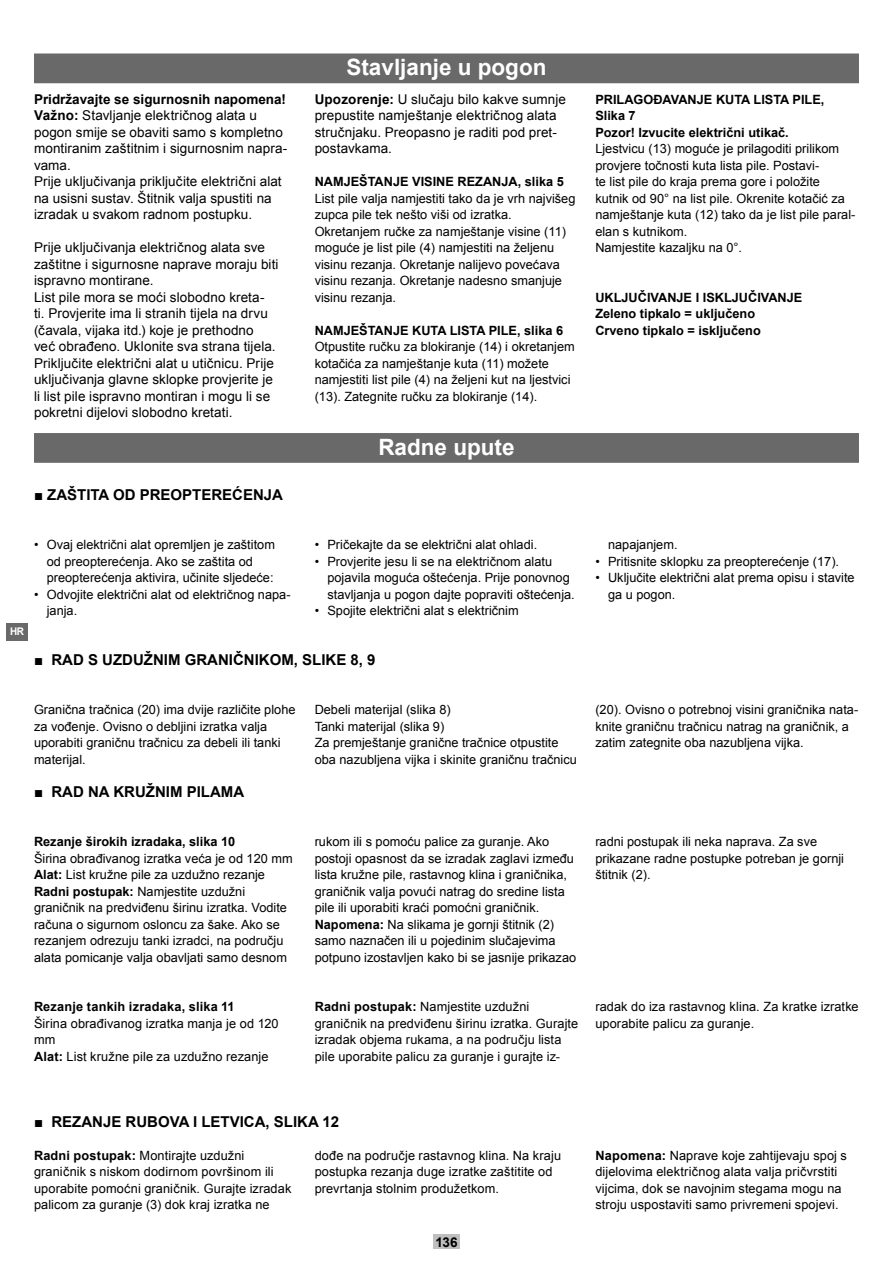
<style>
.page{position:relative;width:893px;height:1263px;background:#fff}
.page>*{position:absolute;margin:0;border:0;box-sizing:border-box;transform-origin:0 0}
.t1{font:700 22.5px "Arial";color:#fff}
.t2{font:700 15px "Arial";color:#000}
.t3{font:13.5px/16.5px "Arial";letter-spacing:.005em;color:#000}
.t4{font:700 13.5px "Arial";color:#000}
.t5{font:12.75px/16.5px "Arial";color:#000}
.t6{font:700 12.75px/16.5px "Arial";color:#000}
.t7{font:700 10.5px "Arial";color:#fff;scale:.95 1}
.s1{font-weight:700}
</style>
<div class="page">
<div style="left:34px;top:53px;width:825px;height:30px;background:#696969"></div>
<div style="left:34px;top:433px;width:825px;height:30px;background:#696969"></div>
<div style="left:6px;top:623px;width:22px;height:17px;background:#696969"></div>
<div style="left:433px;top:1234px;width:27px;height:15px;background:#bfbfbf"></div>
<p class="t3" style="left:34px;top:91px;width:255px"><span class="s1">Pridržavajte se sigurnosnih napomena!<br>Važno:</span> Stavljanje električnog alata u pogon smije se obaviti samo s kompletno montiranim zaštitnim i sigurnosnim napra&shy;vama.<br>Prije uključivanja priključite električni alat na usisni sustav. Štitnik valja spustiti na izradak u svakom radnom postupku.</p>
<p class="t3" style="left:34px;top:239px;width:246px">Prije uključivanja električnog alata sve zaštitne i sigurnosne naprave moraju biti ispravno montirane.<br>List pile mora se moći slobodno kreta&shy;ti. Provjerite ima li stranih tijela na drvu (čavala, vijaka itd.) koje je prethodno<br>već obrađeno. Uklonite sva strana tijela.<br>Priključite električni alat u utičnicu. Prije uključivanja glavne sklopke provjerite je li list pile ispravno montiran i mogu li se pokretni dijelovi slobodno kretati.</p>
<h1 class="t1" style="left:346px;top:58px;width:202px">Stavljanje u pogon</h1>
<p class="t3" style="left:315px;top:91px;width:253px"><span class="s1">Upozorenje:</span> U slučaju bilo kakve sumnje prepustite namještanje električnog alata stručnjaku. Preopasno je raditi pod pret&shy;postavkama.</p>
<p class="t6" style="left:315px;top:174px;width:251px">NAMJEŠTANJE VISINE REZANJA, slika 5</p>
<p class="t5" style="left:315px;top:191px;width:262px">List pile valja namjestiti tako da je vrh najvišeg zupca pile tek nešto viši od izratka.<br>Okretanjem ručke za namještanje visine (11) moguće je list pile (4) namjestiti na željenu visinu rezanja. Okretanje nalijevo povećava visinu rezanja. Okretanje nadesno smanjuje visinu rezanja.</p>
<p class="t6" style="left:315px;top:322px;width:250px">NAMJEŠTANJE KUTA LISTA PILE, slika 6</p>
<p class="t5" style="left:315px;top:338px;width:262px">Otpustite ručku za blokiranje (14) i okretanjem kotačića za namještanje kuta (11) možete namjestiti list pile (4) na željeni kut na ljestvici (13). Zategnite ručku za blokiranje (14).</p>
<h1 class="t1" style="left:378px;top:438px;width:138px">Radne upute</h1>
<p class="t6" style="left:595px;top:91px;width:231px">PRILAGOĐAVANJE KUTA LISTA PILE,<br>Slika 7<br>Pozor! Izvucite električni utikač.</p>
<p class="t5" style="left:595px;top:140px;width:262px">Ljestvicu (13) moguće je prilagoditi prilikom provjere točnosti kuta lista pile. Postavi-<br>te list pile do kraja prema gore i položite kutnik od 90° na list pile. Okrenite kotačić za namještanje kuta (12) tako da je list pile paral&shy;elan s kutnikom.<br>Namjestite kazaljku na 0°.</p>
<p class="t6" style="left:595px;top:289px;width:209px">UKLJUČIVANJE I ISKLJUČIVANJE<br>Zeleno tipkalo = uključeno<br>Crveno tipkalo = isključeno</p>
<p class="t7" style="left:10px;top:627px;width:16px">HR</p>
<p class="t2" style="left:34px;top:484px;width:251px">■ ZAŠTITA OD PREOPTEREĆENJA</p>
<p class="t5" style="left:47px;top:537px;width:230px;text-indent:-13px">• Ovaj električni alat opremljen je zaštitom od preopterećenja. Ako se zaštita od preopterećenja aktivira, učinite sljedeće:</p>
<p class="t5" style="left:47px;top:587px;width:245px;text-indent:-13px">• Odvojite električni alat od električnog napa&shy;janja.</p>
<p class="t5" style="left:315px;top:537px;width:224px">• Pričekajte da se električni alat ohladi.</p>
<p class="t5" style="left:327px;top:554px;width:249px;text-indent:-13px">• Provjerite jesu li se na električnom alatu pojavila moguća oštećenja. Prije ponovnog stavljanja u pogon dajte popraviti oštećenja.</p>
<p class="t5" style="left:315px;top:603px;width:206px">• Spojite električni alat s električnim</p>
<p class="t5" style="left:608px;top:537px;width:71px">napajanjem.</p>
<p class="t5" style="left:595px;top:554px;width:245px">• Pritisnite sklopku za preopterećenje (17).</p>
<p class="t5" style="left:608px;top:570px;width:248px;text-indent:-13px">• Uključite električni alat prema opisu i stavite ga u pogon.</p>
<p class="t2" style="left:34px;top:649px;width:343px">■ RAD S UZDUŽNIM GRANIČNIKOM, SLIKE 8, 9</p>
<p class="t5" style="left:34px;top:701px;width:263px">Granična tračnica (20) ima dvije različite plohe za vođenje. Ovisno o debljini izratka valja uporabiti graničnu tračnicu za debeli ili tanki materijal.</p>
<p class="t5" style="left:315px;top:702px;width:264px">Debeli materijal (slika 8)<br>Tanki materijal (slika 9)<br>Za premještanje granične tračnice otpustite oba nazubljena vijka i skinite graničnu tračnicu</p>
<p class="t5" style="left:595px;top:701px;width:264px">(20). Ovisno o potrebnoj visini graničnika nata&shy;knite graničnu tračnicu natrag na graničnik, a zatim zategnite oba nazubljena vijka.</p>
<p class="t2" style="left:34px;top:781px;width:212px">■ RAD NA KRUŽNIM PILAMA</p>
<p class="t6" style="left:34px;top:834px;width:203px">Rezanje širokih izradaka, slika 10</p>
<p class="t5" style="left:34px;top:850px;width:260px">Širina obrađivanog izratka veća je od 120 mm <span class="s1">Alat:</span> List kružne pile za uzdužno rezanje <span class="s1">Radni postupak:</span> Namjestite uzdužni graničnik na predviđenu širinu izratka. Vodite računa o sigurnom osloncu za šake. Ako se rezanjem odrezuju tanki izradci, na području alata pomicanje valja obavljati samo desnom</p>
<p class="t5" style="left:315px;top:833px;width:263px">rukom ili s pomoću palice za guranje. Ako postoji opasnost da se izradak zaglavi između lista kružne pile, rastavnog klina i graničnika, graničnik valja povući natrag do sredine lista pile ili uporabiti kraći pomoćni graničnik.<br><span class="s1">Napomena:</span> Na slikama je gornji štitnik (2) samo naznačen ili u pojedinim slučajevima potpuno izostavljen kako bi se jasnije prikazao</p>
<p class="t5" style="left:595px;top:834px;width:250px">radni postupak ili neka naprava. Za sve prikazane radne postupke potreban je gornji štitnik (2).</p>
<p class="t6" style="left:34px;top:999px;width:202px">Rezanje tankih izradaka, slika 11</p>
<p class="t5" style="left:34px;top:1015px;width:246px">Širina obrađivanog izratka manja je od 120 mm<br><span class="s1">Alat:</span> List kružne pile za uzdužno rezanje</p>
<p class="t5" style="left:315px;top:998px;width:265px"><span class="s1">Radni postupak:</span> Namjestite uzdužni graničnik na predviđenu širinu izratka. Gurajte izradak objema rukama, a na području lista pile uporabite palicu za guranje i gurajte iz-</p>
<p class="t5" style="left:595px;top:998px;width:265px">radak do iza rastavnog klina. Za kratke izratke uporabite palicu za guranje.</p>
<p class="t2" style="left:34px;top:1111px;width:307px">■ REZANJE RUBOVA I LETVICA, SLIKA 12</p>
<p class="t5" style="left:34px;top:1147px;width:259px"><span class="s1">Radni postupak:</span> Montirajte uzdužni graničnik s niskom dodirnom površinom ili uporabite pomoćni graničnik. Gurajte izradak palicom za guranje (3) dok kraj izratka ne</p>
<p class="t5" style="left:315px;top:1147px;width:248px">dođe na područje rastavnog klina. Na kraju postupka rezanja duge izratke zaštitite od prevrtanja stolnim produžetkom.</p>
<p class="t5" style="left:595px;top:1147px;width:253px"><span class="s1">Napomena:</span> Naprave koje zahtijevaju spoj s dijelovima električnog alata valja pričvrstiti vijcima, dok se navojnim stegama mogu na stroju uspostaviti samo privremeni spojevi.</p>
<p class="t4" style="left:435px;top:1237px;width:24px">136</p>
</div>
